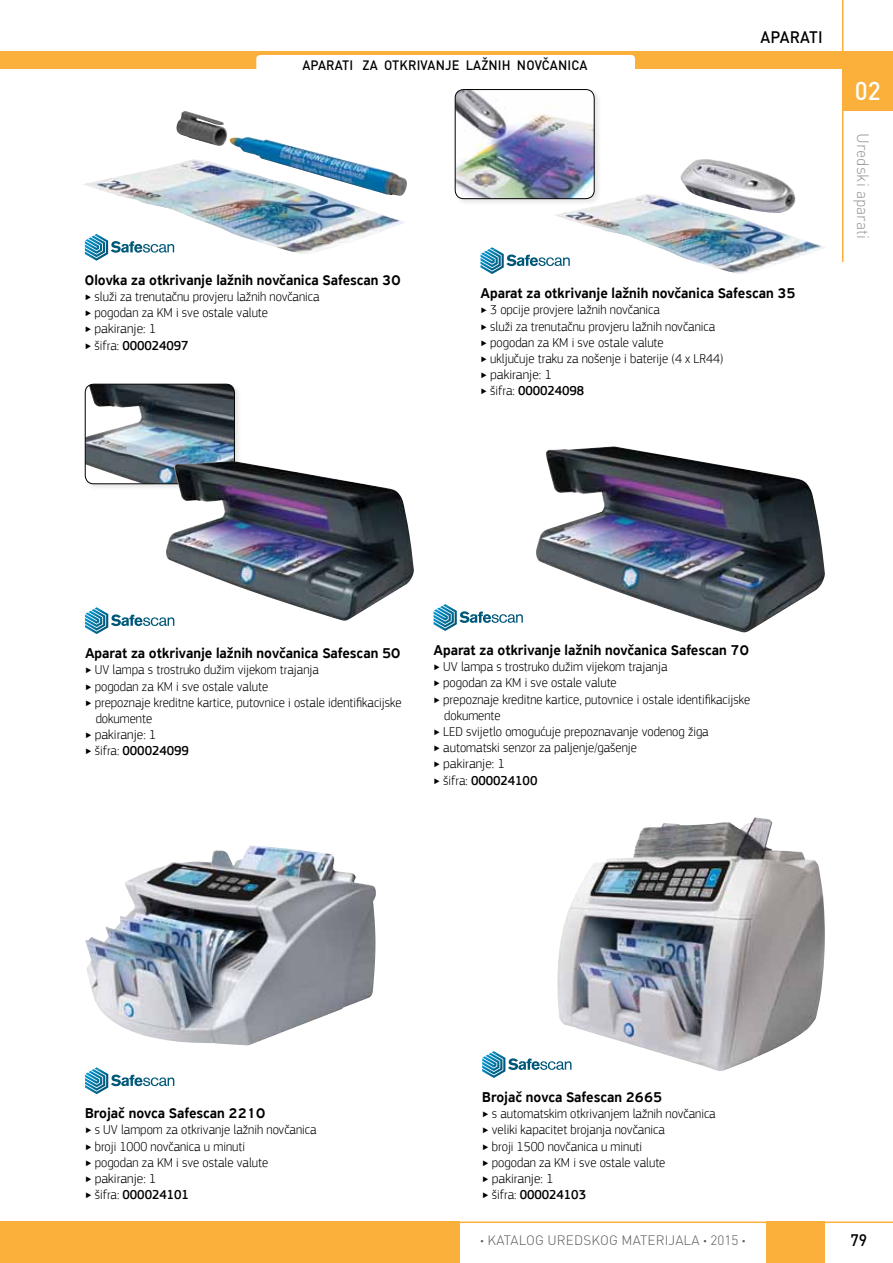
<style>
.page{position:relative;width:893px;height:1263px;background:#fff}
.page>*{position:absolute;margin:0;border:0;box-sizing:border-box;transform-origin:0 0}
.t1{font:500 25.5px "DIN Pro";color:#fff;scale:.95 1}
.t2{font:300 16.5px "DIN Pro";color:#939598;scale:.95 1}
.t3{font:500 16.5px "DIN Pro";letter-spacing:.01em;color:#000;scale:.95 1}
.t4{font:500 15px "PF Highway Sans Pro";color:#000;scale:.95 1}
.t5{font:300 13.5px/16.2px "PF Square Sans Pro";color:#000;scale:.95 1}
.t6{font:500 13.5px "DIN Pro";letter-spacing:.01em;color:#000;scale:.95 1}
.t7{font:300 13.5px "DIN Pro";letter-spacing:.01em;color:#58595b}
.t8{font:500 13.5px "PF Square Sans Pro";color:#000;scale:.95 1}
.s1{font-weight:500}
.s2{font-weight:300}
.s3{font-weight:700}
</style>
<div class="page">
<div style="left:843px;top:68px;width:50px;height:43px;background:#fbb03b"></div>
<hr style="left:842px;top:0;width:1px;height:262px;background:#fbb03b">
<div style="left:0;top:51px;width:893px;height:17px;background:#fbb03b"></div>
<div style="left:0;top:1221px;width:825px;height:42px;background:#fbb03b"></div>
<div style="left:460px;top:1221px;width:305px;height:42px;background:#fff"></div>
<hr style="left:430px;top:1221px;width:463px;height:2px;background:#fbb03b">
<div style="left:256px;top:55px;width:379px;height:20px;background:#fff;border-radius:4px"></div>
<img style="left:84px;top:164px;width:320px;height:90px">
<img style="left:176px;top:111px;width:231px;height:85px">
<img style="left:681px;top:159px;width:114px;height:35px">
<div style="left:453px;top:88px;width:149px;height:118px;background:#000;opacity:.1"></div>
<img style="left:455px;top:90px;width:139px;height:109px">
<div style="left:455px;top:89px;width:139px;height:110px;border:1px solid #000;border-radius:9px"></div>
<div style="left:83px;top:382px;width:159px;height:109px;background:#000;opacity:.1"></div>
<img style="left:85px;top:384px;width:149px;height:100px">
<div style="left:85px;top:384px;width:150px;height:100px;border:1px solid #000;border-radius:9px"></div>
<img style="left:85px;top:845px;width:291px;height:200px">
<img style="left:557px;top:818px;width:268px;height:253px">
<svg style="left:85px;top:234px;width:89px;height:27px"></svg>
<svg style="left:434px;top:604px;width:89px;height:27px"></svg>
<svg style="left:85px;top:607px;width:89px;height:27px"></svg>
<svg style="left:85px;top:1067px;width:89px;height:27px"></svg>
<svg style="left:482px;top:1051px;width:89px;height:27px"></svg>
<svg style="left:480px;top:247px;width:73px;height:27px"></svg>
<img style="left:553px;top:194px;width:272px;height:80px">
<img style="left:536px;top:446px;width:289px;height:187px">
<img style="left:166px;top:461px;width:248px;height:160px">
<p class="t6" style="left:302px;top:56px;width:301px">APARATI ZA OTKRIVANJE LAŽNIH NOVČANICA</p>
<p class="t3" style="left:761px;top:26px;width:67px">APARATI</p>
<p class="t4" style="left:85px;top:271px;width:334px">Olovka za otkrivanje lažnih novčanica Safescan 30</p>
<p class="t5" style="left:85px;top:288px;width:249px">‣ služi za trenutačnu provjeru lažnih novčanica ‣ pogodan za KM i sve ostale valute<br>‣ pakiranje: 1<br>‣ šifra: <span class="s1">000024097</span></p>
<p class="t4" style="left:480px;top:284px;width:333px">Aparat za otkrivanje lažnih novčanica Safescan 35</p>
<p class="t5" style="left:480px;top:302px;width:257px">‣ 3 opcije provjere lažnih novčanica<br>‣ služi za trenutačnu provjeru lažnih novčanica ‣ pogodan za KM i sve ostale valute<br>‣ uključuje traku za nošenje i baterije (4 x LR44) ‣ pakiranje: 1<br>‣ šifra: <span class="s1">000024098</span></p>
<h1 class="t1" style="left:855px;top:74px;width:29px">02</h1>
<p class="t2" style="left:874px;top:133px;width:113px;rotate:90deg">UREDSKI APARATI</p>
<p class="t4" style="left:85px;top:644px;width:333px">Aparat za otkrivanje lažnih novčanica Safescan 50</p>
<p class="t5" style="left:85px;top:662px;width:248px">‣ UV lampa s trostruko dužim vijekom trajanja</p>
<p class="t5" style="left:85px;top:678px;width:194px">‣ pogodan za KM i sve ostale valute</p>
<p class="t5" style="left:85px;top:694px;width:335px">‣ prepoznaje kreditne kartice, putovnice i ostale identifikacijske</p>
<p class="t5" style="left:96px;top:710px;width:61px">dokumente</p>
<p class="t5" style="left:85px;top:726px;width:77px">‣ pakiranje: 1</p>
<p class="t8" style="left:85px;top:743px;width:111px"><span class="s2">‣ šifra:</span> 000024099</p>
<p class="t4" style="left:434px;top:641px;width:333px">Aparat za otkrivanje lažnih novčanica Safescan 70</p>
<p class="t5" style="left:434px;top:658px;width:248px">‣ UV lampa s trostruko dužim vijekom trajanja</p>
<p class="t5" style="left:434px;top:675px;width:194px">‣ pogodan za KM i sve ostale valute</p>
<p class="t5" style="left:434px;top:691px;width:335px">‣ prepoznaje kreditne kartice, putovnice i ostale identifikacijske</p>
<p class="t5" style="left:444px;top:707px;width:61px">dokumente</p>
<p class="t5" style="left:434px;top:723px;width:291px">‣ LED svijetlo omogućuje prepoznavanje vodenog žiga</p>
<p class="t5" style="left:434px;top:739px;width:216px">‣ automatski senzor za paljenje/gašenje</p>
<p class="t5" style="left:434px;top:756px;width:77px">‣ pakiranje: 1</p>
<p class="t8" style="left:434px;top:772px;width:111px"><span class="s2">‣ šifra:</span> 000024100</p>
<p class="t4" style="left:85px;top:1104px;width:191px">Brojač novca Safescan 2210</p>
<p class="t5" style="left:85px;top:1122px;width:245px">‣ s UV lampom za otkrivanje lažnih novčanica ‣ broji 1000 novčanica u minuti<br>‣ pogodan za KM i sve ostale valute<br>‣ pakiranje: 1<br>‣ šifra: <span class="s1">000024101</span></p>
<p class="t4" style="left:482px;top:1088px;width:191px">Brojač novca Safescan 2665</p>
<p class="t5" style="left:482px;top:1105px;width:247px">‣ s automatskim otkrivanjem lažnih novčanica ‣ veliki kapacitet brojanja novčanica<br>‣ broji 1500 novčanica u minuti<br>‣ pogodan za KM i sve ostale valute<br>‣ pakiranje: 1<br>‣ šifra: <span class="s1">000024103</span></p>
<p class="t7" style="left:480px;top:1230px;width:267px"><span class="s3">∤</span> KATALOG U REDSKOG MATERIJALA <span class="s3">∤</span> 2015 <span class="s3">∤</span></p>
<p class="t3" style="left:851px;top:1229px;width:19px">79</p>
</div>
